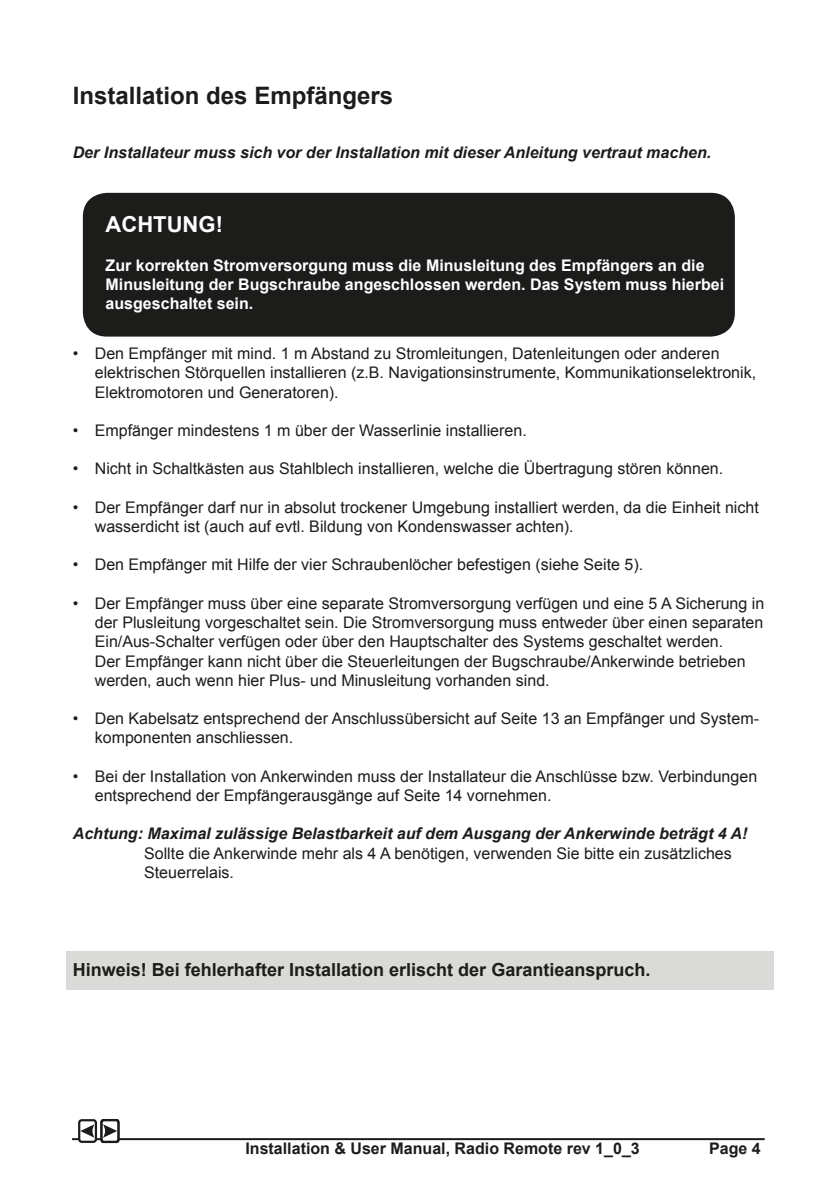
<style>
.page{position:relative;width:840px;height:1191px;background:#fff}
.page>*{position:absolute;margin:0;border:0;box-sizing:border-box;transform-origin:0 0}
.t1{font:700 24px "Arial";color:#1c1c1a}
.t2{font:700 24px "Arial";color:#fff}
.t3{font:700 22px "Arial";color:#fff}
.t4{font:700 18px "Arial";color:#1c1c1a}
.t5{font:16px/19.2px "Arial";color:#1c1c1a}
.t6{font:700 16px/19.2px "Arial";color:#fff}
.t7{font:italic 700 16px "Arial";color:#1c1c1a}
.t8{font:700 16px "Arial";color:#1c1c1a}
</style>
<div class="page">
<hr style="left:72px;top:1138px;width:692px;height:2px;background:#1c1c1a">
<div style="left:79px;top:1120px;width:17px;height:21px;background:#fff;border-radius:3px"></div>
<div style="left:78px;top:1119px;width:19px;height:23px;border:2px solid #1c1c1a;border-radius:3px"></div>
<svg style="left:80px;top:1124px;width:15px;height:13px"></svg>
<svg style="left:100px;top:1119px;width:19px;height:24px"></svg>
<div style="left:101px;top:1120px;width:17px;height:21px;background:#fff;border-radius:3px"></div>
<div style="left:100px;top:1119px;width:19px;height:23px;border:2px solid #1c1c1a;border-radius:3px"></div>
<svg style="left:103px;top:1124px;width:14px;height:13px"></svg>
<div style="left:66px;top:951px;width:707px;height:38px;background:#dadad9"></div>
<div style="left:83px;top:193px;width:651px;height:143px;background:#1c1c1a;border-radius:24px"></div>
<h1 class="t1" style="left:73px;top:79px;width:322px">Installation des Empfängers</h1>
<p class="t7" style="left:73px;top:141px;width:639px">Der Installateur muss sich vor der Installation mit dieser Anleitung vertraut machen.</p>
<h1 class="t2" style="left:73px;top:200px;width:125px">WARNING!</h1>
<h2 class="t3" style="left:105px;top:210px;width:119px">ACHTUNG!</h2>
<p class="t6" style="left:105px;top:256px;width:619px">Zur korrekten Stromversorgung muss die Minusleitung des Empfängers an die<br>Minusleitung der Bugschraube angeschlossen werden. Das System muss hierbei ausgeschaltet sein.</p>
<p class="t5" style="left:95px;top:344px;width:662px;text-indent:-22px">• Den Empfänger mit mind. 1 m Abstand zu Stromleitungen, Datenleitungen oder anderen elektrischen Störquellen installieren (z.B. Navigationsinstrumente, Kommunikationselektronik,<br>Elektromotoren und Generatoren).</p>
<p class="t5" style="left:73px;top:421px;width:455px">• Empfänger mindestens 1 m über der Wasserlinie installieren.</p>
<p class="t5" style="left:73px;top:459px;width:651px">• Nicht in Schaltkästen aus Stahlblech installieren, welche die Übertragung stören können.</p>
<p class="t5" style="left:95px;top:498px;width:665px;text-indent:-22px">• Der Empfänger darf nur in absolut trockener Umgebung installiert werden, da die Einheit nicht wasserdicht ist (auch auf evtl. Bildung von Kondenswasser achten).</p>
<p class="t5" style="left:73px;top:555px;width:571px">• Den Empfänger mit Hilfe der vier Schraubenlöcher befestigen (siehe Seite 5).</p>
<p class="t5" style="left:95px;top:594px;width:670px;text-indent:-22px">• Der Empfänger muss über eine separate Stromversorgung verfügen und eine 5 A Sicherung in der Plusleitung vorgeschaltet sein. Die Stromversorgung muss entweder über einen separaten Ein/Aus-Schalter verfügen oder über den Hauptschalter des Systems geschaltet werden.<br>Der Empfänger kann nicht über die Steuerleitungen der Bugschraube/Ankerwinde betrieben werden, auch wenn hier Plus- und Minusleitung vorhanden sind.</p>
<p class="t5" style="left:95px;top:709px;width:665px;text-indent:-22px">• Den Kabelsatz entsprechend der Anschlussübersicht auf Seite 13 an Empfänger und System&shy;komponenten anschliessen.</p>
<p class="t5" style="left:95px;top:766px;width:663px;text-indent:-22px">• Bei der Installation von Ankerwinden muss der Installateur die Anschlüsse bzw. Verbindungen entsprechend der Empfängerausgänge auf Seite 14 vornehmen.</p>
<p class="t7" style="left:73px;top:823px;width:675px">Achtung: Maximal zulässige Belastbarkeit auf dem Ausgang der Ankerwinde beträgt 4 A!</p>
<p class="t5" style="left:144px;top:843px;width:589px">Sollte die Ankerwinde mehr als 4 A benötigen, verwenden Sie bitte ein zusätzliches<br>Steuerrelais.</p>
<p class="t4" style="left:73px;top:958px;width:579px">Hinweis! Bei fehlerhafter Installation erlischt der Garantieanspruch.</p>
<p class="t8" style="left:245px;top:1138px;width:395px">Installation &amp; User Manual, Radio Remote rev 1_0_3</p>
<p class="t8" style="left:708px;top:1138px;width:53px">Page 4</p>
</div>
